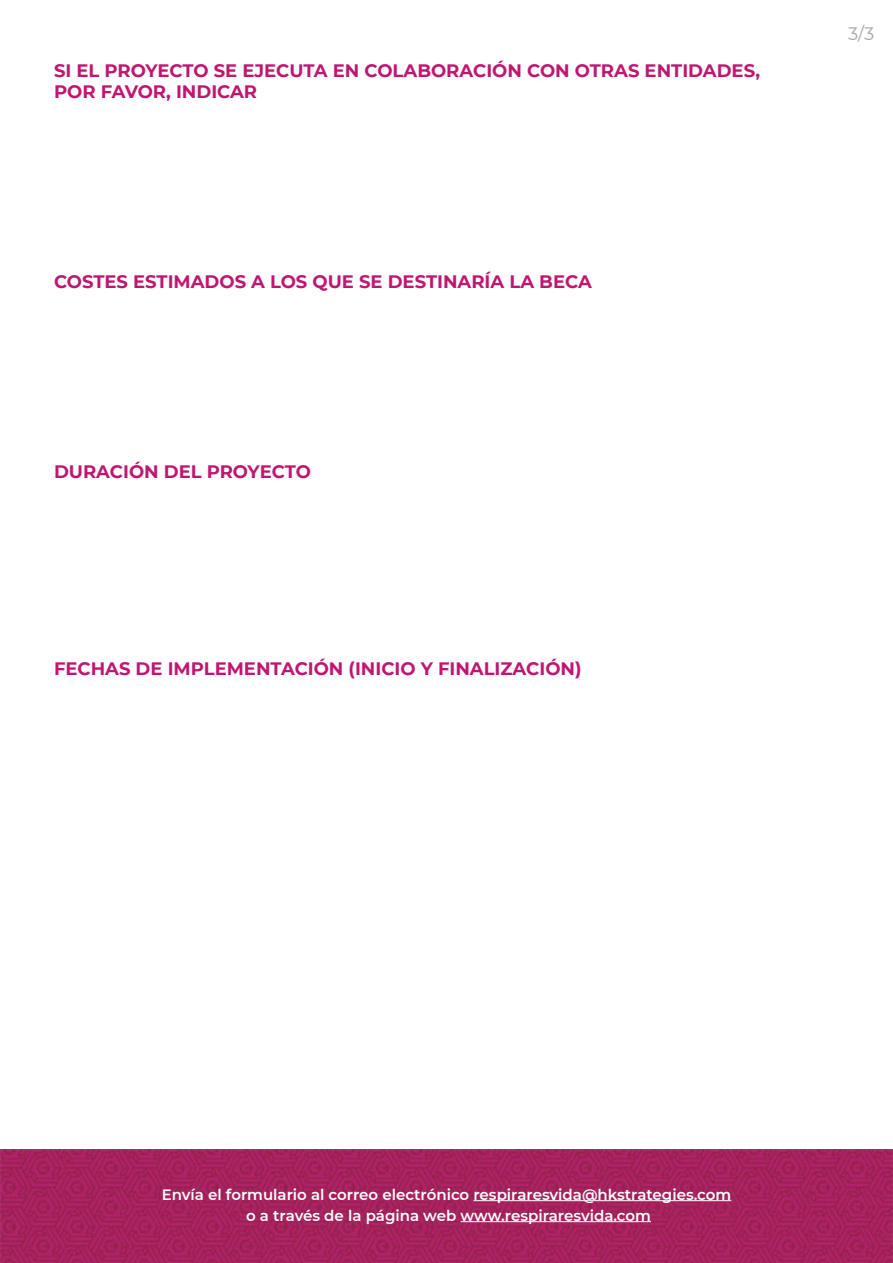
<style>
.page{position:relative;width:893px;height:1263px;background:#fff}
.page>*{position:absolute;margin:0;border:0;box-sizing:border-box;transform-origin:0 0}
.t1{font:700 18px/21.6px "Montserrat";color:#bf1671}
.t2{font:18px "Montserrat";color:#a5a6aa}
.t3{font:600 15px/21px "Montserrat";color:#fff;text-align:center}
</style>
<div class="page">
<img style="left:0;top:1149px;width:893px;height:114px">
<hr style="left:473px;top:1200px;width:258px;height:1px;background:#fff">
<hr style="left:461px;top:1221px;width:190px;height:1px;background:#fff">
<p class="t1" style="left:54px;top:59px;width:708px">SI EL PROYECTO SE EJECUTA EN COLABORACIÓN CON OTRAS ENTIDADES,<br>POR FAVOR, INDICAR</p>
<p class="t1" style="left:54px;top:270px;width:539px">COSTES ESTIMADOS A LOS QUE SE DESTINARÍA LA BECA</p>
<p class="t1" style="left:54px;top:460px;width:258px">DURACIÓN DEL PROYECTO</p>
<p class="t1" style="left:54px;top:657px;width:529px">FECHAS DE IMPLEMENTACIÓN (INICIO Y FINALIZACIÓN)</p>
<p class="t2" style="left:848px;top:21px;width:28px">3/3</p>
<p class="t3" style="left:162px;top:1183px;width:571px">Envía el formulario al correo electrónico respiraresvida@hkstrategies.com o a través de la página web www.respiraresvida.com</p>
</div>
